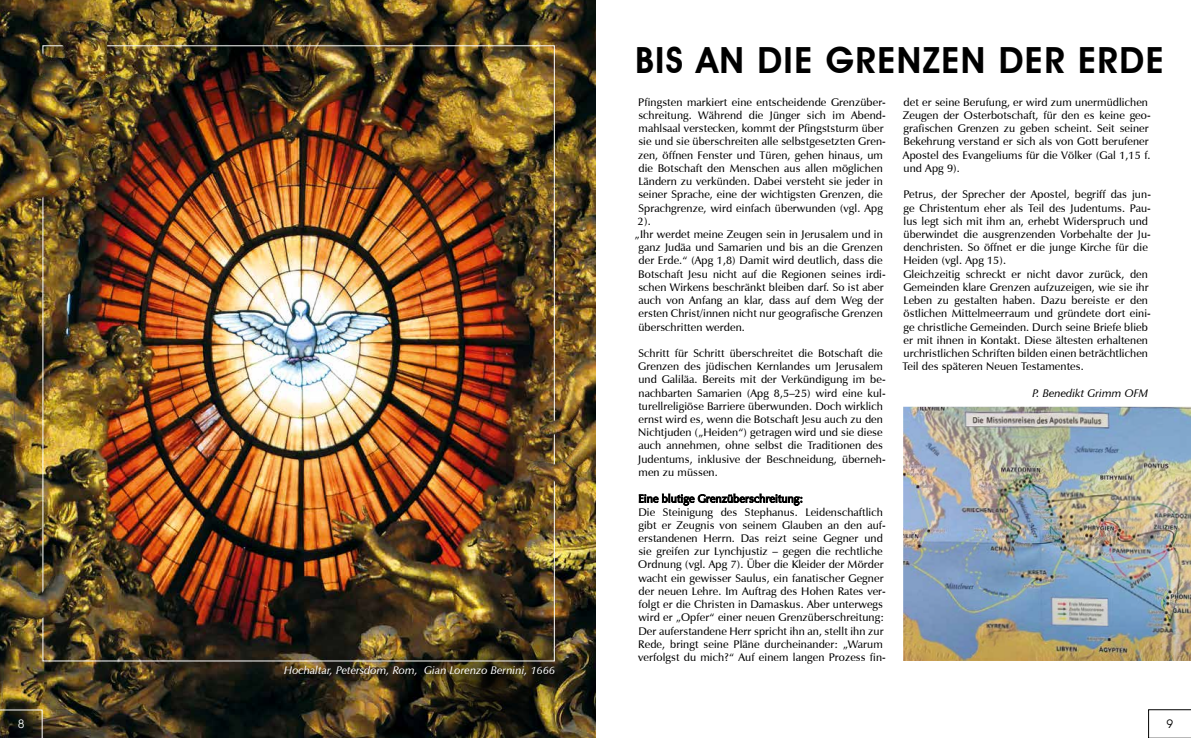
<style>
.page{position:relative;width:1191px;height:738px;background:#fff}
.page>*{position:absolute;margin:0;border:0;box-sizing:border-box;transform-origin:0 0}
.t1{font:600 36px "Avant Garde IT Cby BT";letter-spacing:.04em;color:#000}
.t2{font:12px "Avant Garde Bk BT Book";color:#fff}
.t3{font:12px "Avant Garde Bk BT Book";color:#000}
.t4{font:600 11px/13.2px "Zapf Humanist 601 BT";letter-spacing:.01em;color:#000}
.t5{font:italic 600 11px "Zapf Humanist 601 BT";letter-spacing:.01em;color:#fff}
.t6{font:italic 600 11px "Zapf Humanist 601 BT";letter-spacing:.01em;color:#000}
</style>
<div class="page">
<img style="left:190px;top:0;width:405px;height:737px">
<img style="left:903px;top:406px;width:288px;height:254px">
<img style="left:415px;top:610px;width:144px;height:127px">
<div style="left:281px;top:662px;width:280px;height:20px;background:#000;opacity:.75"></div>
<img style="left:0;top:0;width:190px;height:737px">
<img style="left:529px;top:400px;width:54px;height:102px">
<svg style="left:0;top:709px;width:43px;height:28px"></svg>
<svg style="left:1148px;top:709px;width:43px;height:28px"></svg>
<p class="t5" style="left:284px;top:665px;width:273px">Hochaltar, Petersdom, Rom, Gian Lorenzo Bernini, 1666</p>
<h1 class="t1" style="left:635px;top:45px;width:530px">BIS AN DIE GRENZEN DER ERDE</h1>
<p class="t4" style="left:902px;top:96px;width:250px">det er seine Berufung, er wird zum unermüdlichen Zeugen der Osterbotschaft, für den es keine geo&shy;grafischen Grenzen zu geben scheint. Seit seiner Bekehrung verstand er sich als von Gott berufener Apostel des Evangeliums für die Völker (Gal 1,15 f. und Apg 9).</p>
<p class="t4" style="left:902px;top:189px;width:250px">Petrus, der Sprecher der Apostel, begriff das jun&shy;ge Christentum eher als Teil des Judentums. Pau&shy;lus legt sich mit ihm an, erhebt Widerspruch und überwindet die ausgrenzenden Vorbehalte der Ju&shy;denchristen. So öffnet er die junge Kirche für die Heiden (vgl. Apg 15).<br>Gleichzeitig schreckt er nicht davor zurück, den Gemeinden klare Grenzen aufzuzeigen, wie sie ihr Leben zu gestalten haben. Dazu bereiste er den östlichen Mittelmeerraum und gründete dort eini&shy;ge christliche Gemeinden. Durch seine Briefe blieb er mit ihnen in Kontakt. Diese ältesten erhaltenen urchristlichen Schriften bilden einen beträchtlichen Teil des späteren Neuen Testamentes.</p>
<p class="t6" style="left:1032px;top:388px;width:117px">P. Benedikt Grimm OFM</p>
<p class="t4" style="left:638px;top:96px;width:249px">Pfingsten markiert eine entscheidende Grenzüber-</p>
<p class="t4" style="left:638px;top:110px;width:249px">schreitung. Während die Jünger sich im Abend-</p>
<p class="t4" style="left:638px;top:123px;width:247px">mahlsaal verstecken, kommt der Pfingststurm über</p>
<p class="t4" style="left:638px;top:136px;width:249px">sie und sie überschreiten alle selbstgesetzten Gren-</p>
<p class="t4" style="left:638px;top:149px;width:246px">zen, öffnen Fenster und Türen, gehen hinaus, um</p>
<p class="t4" style="left:638px;top:162px;width:246px">die Botschaft den Menschen aus allen möglichen</p>
<p class="t4" style="left:638px;top:176px;width:246px">Ländern zu verkünden. Dabei versteht sie jeder in</p>
<p class="t4" style="left:638px;top:189px;width:246px">seiner Sprache, eine der wichtigsten Grenzen, die</p>
<p class="t4" style="left:638px;top:202px;width:246px">Sprachgrenze, wird einfach überwunden (vgl. Apg</p>
<p class="t4" style="left:638px;top:215px;width:14px">2).</p>
<p class="t4" style="left:635px;top:228px;width:249px">„Ihr werdet meine Zeugen sein in Jerusalem und in</p>
<p class="t4" style="left:638px;top:242px;width:246px">ganz Judäa und Samarien und bis an die Grenzen</p>
<p class="t4" style="left:638px;top:255px;width:246px">der Erde.“ (Apg 1,8) Damit wird deutlich, dass die</p>
<p class="t4" style="left:638px;top:268px;width:249px">Botschaft Jesu nicht auf die Regionen seines irdi-</p>
<p class="t4" style="left:638px;top:281px;width:247px">schen Wirkens beschränkt bleiben darf. So ist aber</p>
<p class="t4" style="left:638px;top:294px;width:247px">auch von Anfang an klar, dass auf dem Weg der</p>
<p class="t4" style="left:638px;top:308px;width:246px">ersten Christ/innen nicht nur geografische Grenzen</p>
<p class="t4" style="left:638px;top:321px;width:108px">überschritten werden.</p>
<p class="t4" style="left:638px;top:347px;width:249px">Schritt für Schritt überschreitet die Botschaft die Grenzen des jüdischen Kernlandes um Jerusalem und Galiläa. Bereits mit der Verkündigung im be&shy;nachbarten Samarien (Apg 8,5–25) wird eine kul&shy;turellreligiöse Barriere überwunden. Doch wirklich ernst wird es, wenn die Botschaft Jesu auch zu den Nichtjuden („Heiden“) getragen wird und sie diese auch annehmen, ohne selbst die Traditionen des Judentums, inklusive der Beschneidung, überneh&shy;men zu müssen.</p>
<p class="t4" style="left:638px;top:492px;width:249px">Eine blutige Grenzüberschreitung:<br>Die Steinigung des Stephanus. Leidenschaftlich gibt er Zeugnis von seinem Glauben an den auf&shy;erstandenen Herrn. Das reizt seine Gegner und sie greifen zur Lynchjustiz – gegen die rechtliche Ordnung (vgl. Apg 7). Über die Kleider der Mörder wacht ein gewisser Saulus, ein fanatischer Gegner der neuen Lehre. Im Auftrag des Hohen Rates ver&shy;folgt er die Christen in Damaskus. Aber unterwegs wird er „Opfer“ einer neuen Grenzüberschreitung:<br>Der auferstandene Herr spricht ihn an, stellt ihn zur Rede, bringt seine Pläne durcheinander: „Warum verfolgst du mich?“ Auf einem langen Prozess fin-</p>
<p class="t2" style="left:18px;top:719px;width:8px">8</p>
<p class="t3" style="left:1166px;top:719px;width:8px">9</p>
</div>
